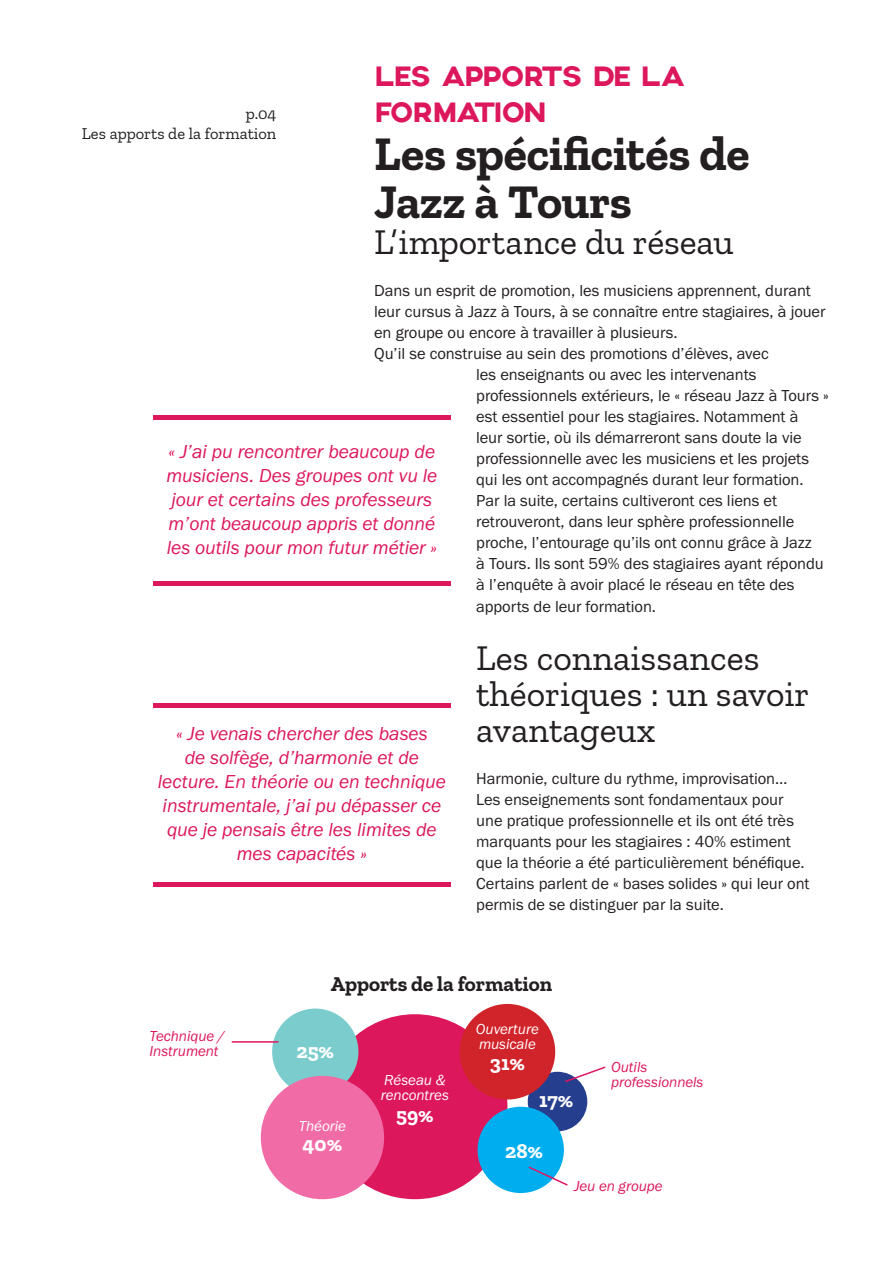
<style>
.page{position:relative;width:893px;height:1263px;background:#fff}
.page>*{position:absolute;margin:0;border:0;box-sizing:border-box;transform-origin:0 0}
.t1{font:700 48px/48px "Zilla Slab";letter-spacing:-.005em;color:#231f20}
.t2{font:36px/36px "Zilla Slab";color:#231f20}
.t3{font:30px/36px "Axis";letter-spacing:-.05em;color:#dc175c}
.t4{font:700 21px "Zilla Slab";color:#231f20}
.t5{font:700 21px "Zilla Slab";color:#fffefe}
.t6{font:italic 19.5px/24px "Franklin Gothic FS";letter-spacing:-.005em;color:#dc175c}
.t7{font:16.5px/21px "Franklin Gothic FS";letter-spacing:-.005em;color:#231f20}
.t8{font:16.5px/19.8px "Zilla Slab";color:#231f20;text-align:right}
.t9{font:italic 15px/15px "Franklin Gothic FS";letter-spacing:-.005em;color:#dc175c}
.t10{font:italic 15px/15px "Franklin Gothic FS";letter-spacing:-.005em;color:#fffefe}
</style>
<div class="page">
<div style="left:528px;top:1072px;width:59px;height:59px;background:#253f8e;border-radius:50%"></div>
<div style="left:322px;top:1014px;width:185px;height:185px;background:#dc175c;border-radius:50%"></div>
<div style="left:460px;top:1004px;width:95px;height:95px;background:#d1232a;border-radius:50%"></div>
<div style="left:478px;top:1107px;width:86px;height:86px;background:#00aeef;border-radius:50%"></div>
<div style="left:272px;top:1008px;width:86px;height:87px;background:#7bcdcd;border-radius:50%"></div>
<div style="left:261px;top:1076px;width:123px;height:123px;background:#f16ba6;border-radius:50%"></div>
<hr style="left:232px;top:1041px;width:47px;height:2px;background:#e21562">
<svg style="left:563px;top:1066px;width:43px;height:17px"></svg>
<svg style="left:528px;top:1165px;width:40px;height:22px"></svg>
<hr style="left:153px;top:416px;width:298px;height:4px;background:#dc175c">
<hr style="left:153px;top:582px;width:298px;height:4px;background:#dc175c">
<hr style="left:153px;top:703px;width:298px;height:4px;background:#dc175c">
<hr style="left:153px;top:882px;width:298px;height:4px;background:#dc175c">
<h3 class="t3" style="left:374px;top:59px;width:313px">LES APPORTS DE LA<br>FORMATION</h3>
<h1 class="t1" style="left:374px;top:130px;width:377px">Les spécificités de<br>Jazz à Tours</h1>
<h2 class="t2" style="left:374px;top:225px;width:361px">L’importance du réseau</h2>
<p class="t7" style="left:374px;top:281px;width:438px">Dans un esprit de promotion, les musiciens apprennent, durant</p>
<p class="t7" style="left:374px;top:302px;width:453px">leur cursus à Jazz à Tours, à se connaître entre stagiaires, à jouer</p>
<p class="t7" style="left:374px;top:323px;width:305px">en groupe ou encore à travailler à plusieurs.</p>
<p class="t7" style="left:374px;top:344px;width:396px">Qu’il se construise au sein des promotions d’élèves, avec</p>
<p class="t7" style="left:476px;top:365px;width:282px">les enseignants ou avec les intervenants</p>
<p class="t7" style="left:476px;top:386px;width:354px">professionnels extérieurs, le « réseau Jazz à Tours »</p>
<p class="t7" style="left:476px;top:407px;width:324px">est essentiel pour les stagiaires. Notamment à</p>
<p class="t7" style="left:476px;top:428px;width:327px">leur sortie, où ils démarreront sans doute la vie</p>
<p class="t7" style="left:476px;top:449px;width:334px">professionnelle avec les musiciens et les projets</p>
<p class="t7" style="left:476px;top:470px;width:329px">qui les ont accompagnés durant leur formation.</p>
<p class="t7" style="left:476px;top:491px;width:302px">Par la suite, certains cultiveront ces liens et</p>
<p class="t7" style="left:476px;top:512px;width:319px">retrouveront, dans leur sphère professionnelle</p>
<p class="t7" style="left:476px;top:533px;width:337px">proche, l’entourage qu’ils ont connu grâce à Jazz</p>
<p class="t7" style="left:476px;top:554px;width:349px">à Tours. Ils sont 59% des stagiaires ayant répondu</p>
<p class="t7" style="left:476px;top:575px;width:320px">à l’enquête à avoir placé le réseau en tête des</p>
<p class="t7" style="left:476px;top:596px;width:181px">apports de leur formation.</p>
<h2 class="t2" style="left:476px;top:640px;width:335px">Les connaissances théoriques : un savoir avantageux</h2>
<p class="t7" style="left:476px;top:768px;width:335px">Harmonie, culture du rythme, improvisation… Les enseignements sont fondamentaux pour une pratique professionnelle et ils ont été très marquants pour les stagiaires : 40% estiment que la théorie a été particulièrement bénéfique.<br>Certains parlent de « bases solides » qui leur ont permis de se distinguer par la suite.</p>
<p class="t8" style="left:82px;top:104px;width:196px">p.04<br>Les apports de la formation</p>
<p class="t6" style="left:166px;top:440px;width:272px">« J’ai pu rencontrer beaucoup de musiciens. Des groupes ont vu le jour et certains des professeurs m’ont beaucoup appris et donné les outils pour mon futur métier »</p>
<p class="t6" style="left:158px;top:722px;width:289px;text-align:center">« Je venais chercher des bases<br>de solfège, d’harmonie et de lecture. En théorie ou en technique instrumentale, j’ai pu dépasser ce que je pensais être les limites de mes capacités »</p>
<p class="t9" style="left:150px;top:1028px;width:77px">Technique /<br>Instrument</p>
<p class="t4" style="left:331px;top:972px;width:223px">Apports de la formation</p>
<p class="t5" style="left:296px;top:1038px;width:39px">25%</p>
<p class="t10" style="left:299px;top:1118px;width:49px">Théorie</p>
<p class="t5" style="left:303px;top:1131px;width:41px">40%</p>
<p class="t10" style="left:381px;top:1072px;width:70px">Réseau &amp; rencontres</p>
<p class="t5" style="left:396px;top:1103px;width:39px">59%</p>
<p class="t10" style="left:476px;top:1022px;width:64px">Ouverture musicale</p>
<p class="t5" style="left:490px;top:1051px;width:37px">31%</p>
<p class="t5" style="left:539px;top:1088px;width:35px">17%</p>
<p class="t5" style="left:505px;top:1139px;width:40px">28%</p>
<p class="t9" style="left:611px;top:1059px;width:94px">Outils professionnels</p>
<p class="t9" style="left:574px;top:1178px;width:90px">Jeu en groupe</p>
</div>
